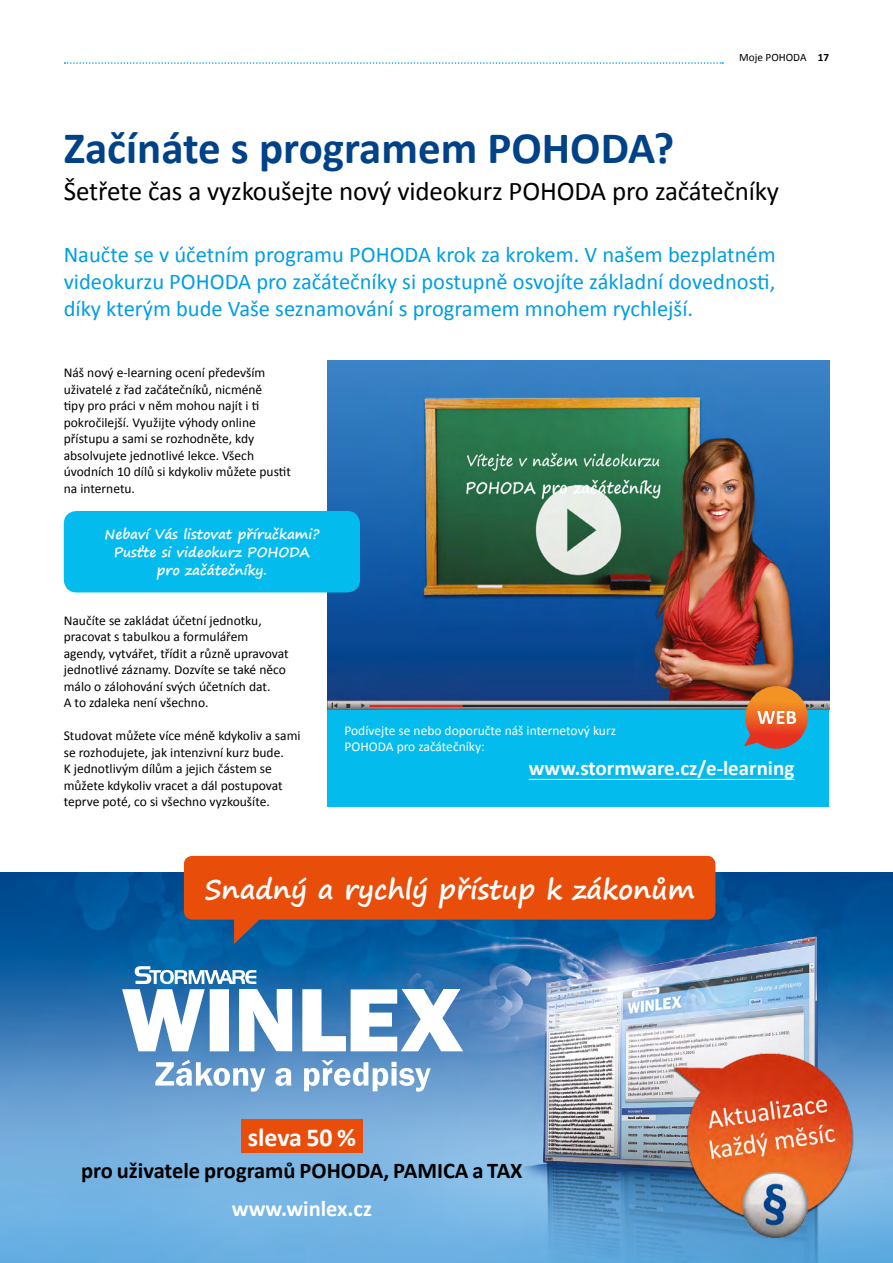
<style>
.page{position:relative;width:893px;height:1263px;background:#fff}
.page>*{position:absolute;margin:0;border:0;box-sizing:border-box;transform-origin:0 0}
.t1{font:700 45px "Calibri";color:#004288}
.t2{font:27px "Calibri";letter-spacing:-.005em;color:#000}
.t3{font:700 27px "Segoe Print";color:#fff}
.t4{font:700 25.95px "Calibri";color:#fff}
.t5{font:22.5px/27px "Calibri";color:#009ee3;text-align:justify}
.t6{font:700 22.5px "Calibri";color:#000}
.t7{font:700 22.5px "Calibri";color:#fff}
.t8{font:700 21px "Calibri";color:#fff}
.t9{font:13.5px/16.5px "Calibri";color:#000}
.t10{font:700 13.5px/18px "Segoe Print";color:#fff;text-align:center}
.t11{font:13.5px/16.5px "Calibri";color:#fff}
.t12{font:11.25px "Calibri";color:#000}
.s1{font-weight:700}
</style>
<div class="page">
<svg style="left:65px;top:62px;width:658px;height:2px"></svg>
<div style="left:327px;top:707px;width:502px;height:99px;background:#04bbee"></div>
<img style="left:327px;top:361px;width:502px;height:348px">
<div style="left:64px;top:511px;width:296px;height:81px;background:#04bbee;border-radius:13px"></div>
<hr style="left:529px;top:779px;width:265px;height:1px;background:#fff">
<img style="left:0;top:872px;width:893px;height:391px">
<svg style="left:234px;top:920px;width:31px;height:24px"></svg>
<div style="left:184px;top:856px;width:531px;height:64px;background:#e94d0a;border-radius:9px"></div>
<img style="left:672px;top:1054px;width:181px;height:183px">
<svg style="left:155px;top:1060px;width:276px;height:31px"></svg>
<svg style="left:122px;top:966px;width:341px;height:85px"></svg>
<div style="left:241px;top:1120px;width:122px;height:33px;background:#e94d0a"></div>
<svg style="left:744px;top:686px;width:64px;height:63px;background:#c2724b"></svg>
<p class="t12" style="left:739px;top:50px;width:92px">Moje POHODA <span class="s1">17</span></p>
<h1 class="t1" style="left:64px;top:120px;width:612px">Začínáte s programem POHODA?</h1>
<h2 class="t2" style="left:64px;top:175px;width:717px">Šetřete čas a vyzkoušejte nový videokurz POHODA pro začátečníky</h2>
<h3 class="t5" style="left:64px;top:240px;width:713px">Naučte se v účetním programu POHODA krok za krokem. V našem bezplatném videokurzu POHODA pro začátečníky si postupně osvojíte základní dovednosti, díky kterým bude Vaše seznamování s programem mnohem rychlejší.</h3>
<p class="t9" style="left:64px;top:364px;width:229px">Náš nový e-learning ocení především uživatelé z řad začátečníků, nicméně<br>tipy pro práci v něm mohou najít i ti pokročilejší. Využijte výhody online přístupu a sami se rozhodněte, kdy absolvujete jednotlivé lekce. Všech úvodních 10 dílů si kdykoliv můžete pustit na internetu.</p>
<p class="t10" style="left:105px;top:525px;width:216px">Nebaví Vás listovat příručkami?<br>Pusťte si videokurz POHODA pro začátečníky.</p>
<p class="t9" style="left:64px;top:611px;width:226px">Naučíte se zakládat účetní jednotku, pracovat s tabulkou a formulářem agendy, vytvářet, třídit a různě upravovat jednotlivé záznamy. Dozvíte se také něco málo o zálohování svých účetních dat.<br>A to zdaleka není všechno.</p>
<p class="t9" style="left:64px;top:727px;width:238px">Studovat můžete více méně kdykoliv a sami se rozhodujete, jak intenzivní kurz bude.<br>K jednotlivým dílům a jejich částem se můžete kdykoliv vracet a dál postupovat teprve poté, co si všechno vyzkoušíte.</p>
<p class="t11" style="left:344px;top:721px;width:273px">Podívejte se nebo doporučte náš internetový kurz<br>POHODA pro začátečníky:</p>
<h3 class="t8" style="left:529px;top:755px;width:267px">www.stormware.cz/e-learning</h3>
<h2 class="t3" style="left:205px;top:865px;width:492px">Snadný a rychlý přístup k zákonům</h2>
<h3 class="t4" style="left:248px;top:1121px;width:110px">sleva 50 %</h3>
<h3 class="t6" style="left:81px;top:1156px;width:443px">pro uživatele programů POHODA, PAMICA a TAX</h3>
<h3 class="t7" style="left:232px;top:1195px;width:142px">www.winlex.cz</h3>
</div>
